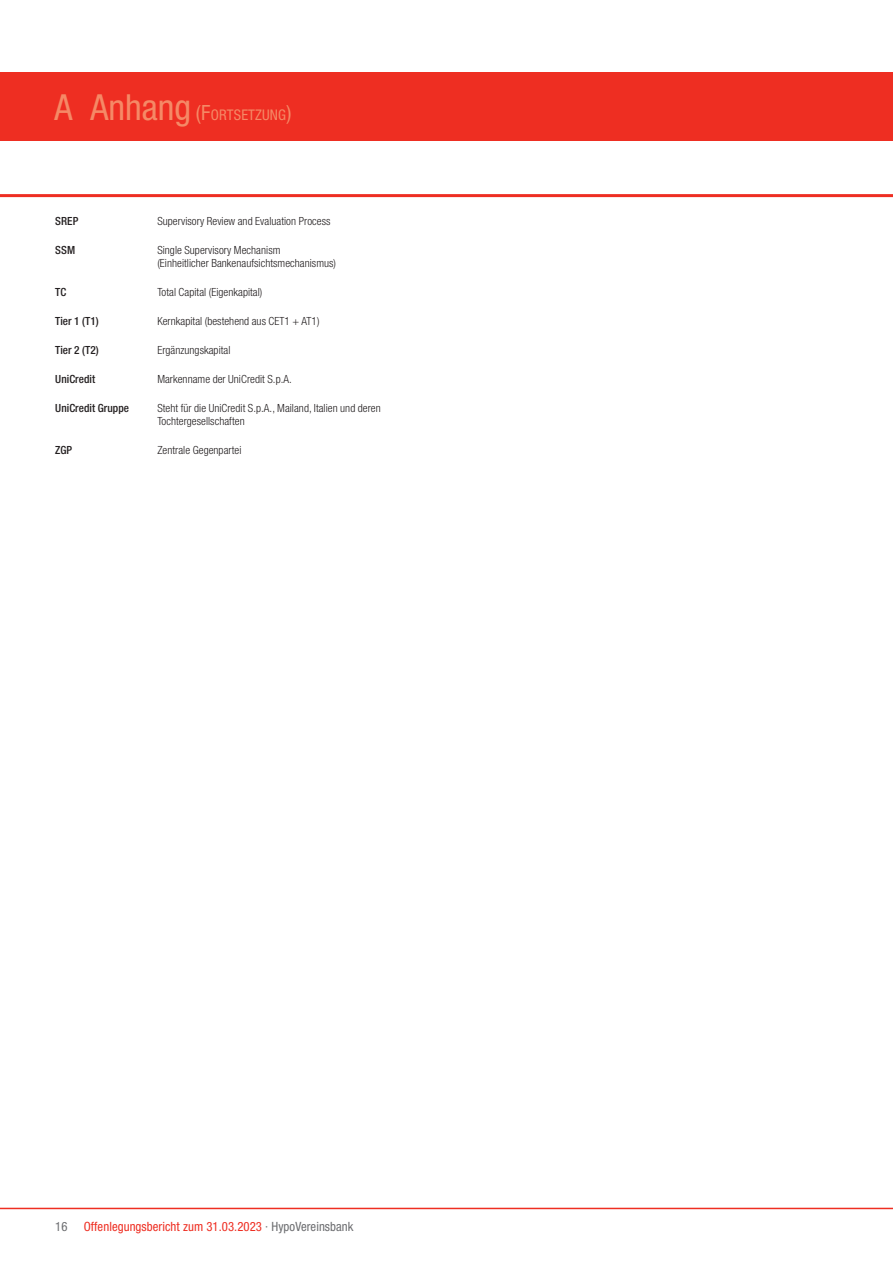
<style>
.page{position:relative;width:893px;height:1263px;background:#fff}
.page>*{position:absolute;margin:0;border:0;box-sizing:border-box;transform-origin:0 0}
.t1{font:condensed 14.7px "Helvetica Neue";letter-spacing:.01em;color:#f58966}
.t2{font:condensed 12.75px "Helvetica Neue";letter-spacing:.005em;color:#ee2e22}
.t3{font:condensed 12.75px "Helvetica Neue";color:#6c6d70}
.t4{font:300 11.25px/12.8px "Helvetica HVB Cond";letter-spacing:.005em;color:#231f20}
.t5{font:500 11.25px "Helvetica HVB Cond";letter-spacing:.005em;color:#231f20}
.s1{font-size:36px}
.s2{font-size:21px}
.s3{color:#6c6d70}
</style>
<div class="page">
<hr style="left:0;top:1208px;width:893px;height:1px;background:#ee2e22">
<div style="left:0;top:72px;width:893px;height:68px;background:#ee2e22"></div>
<hr style="left:0;top:194px;width:893px;height:3px;background:#ee2e22">
<h1 class="t1" style="left:55px;top:107px;width:238px"><span class="s1">A Anhang</span> <span class="s2">(F</span>ORTSETZUNG<span class="s2">)</span></h1>
<p class="t5" style="left:55px;top:214px;width:25px">SREP</p>
<p class="t4" style="left:157px;top:215px;width:175px">Supervisory Review and Evaluation Process</p>
<p class="t5" style="left:55px;top:243px;width:21px">SSM</p>
<p class="t4" style="left:157px;top:244px;width:180px">Single Supervisory Mechanism<br>(Einheitlicher Bankenaufsichtsmechanismus)</p>
<p class="t5" style="left:55px;top:285px;width:13px">TC</p>
<p class="t4" style="left:157px;top:285px;width:107px">Total Capital (Eigenkapital)</p>
<p class="t5" style="left:55px;top:314px;width:45px">Tier 1 (T1)</p>
<p class="t4" style="left:157px;top:314px;width:164px">Kernkapital (bestehend aus CET1 + AT1)</p>
<p class="t5" style="left:55px;top:343px;width:45px">Tier 2 (T2)</p>
<p class="t4" style="left:157px;top:343px;width:75px">Ergänzungskapital</p>
<p class="t5" style="left:55px;top:372px;width:41px">UniCredit</p>
<p class="t4" style="left:157px;top:372px;width:136px">Markenname der UniCredit S.p.A.</p>
<p class="t5" style="left:55px;top:401px;width:75px">UniCredit Gruppe</p>
<p class="t4" style="left:157px;top:402px;width:225px">Steht für die UniCredit S.p.A., Mailand, Italien und deren<br>Tochtergesellschaften</p>
<p class="t5" style="left:55px;top:443px;width:18px">ZGP</p>
<p class="t4" style="left:157px;top:443px;width:86px">Zentrale Gegenpartei</p>
<p class="t3" style="left:55px;top:1218px;width:14px">16</p>
<p class="t2" style="left:84px;top:1218px;width:271px">Offenlegungsbericht zum 31.03.2023 <span class="s3">· HypoVereinsbank</span></p>
</div>
